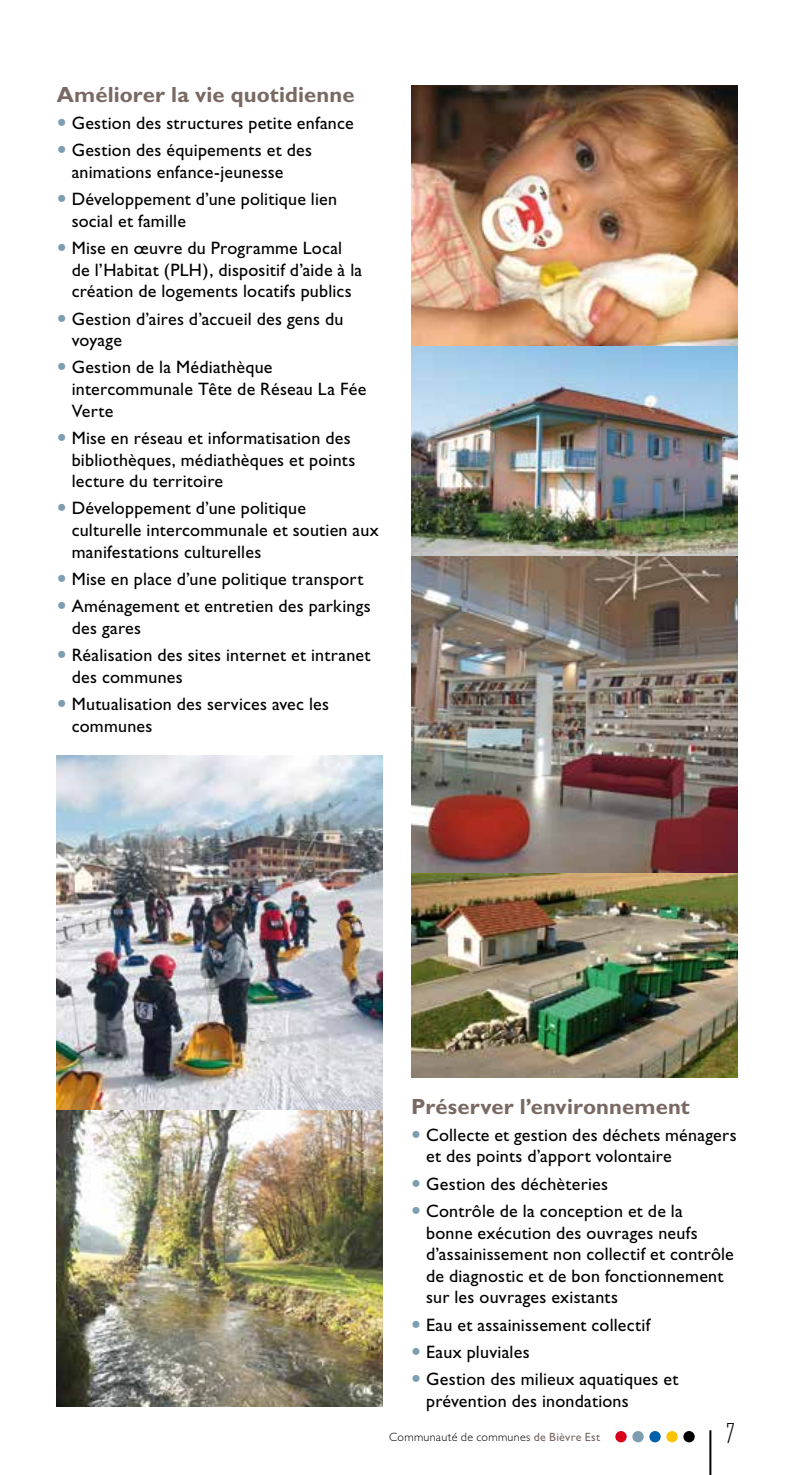
<style>
.page{position:relative;width:794px;height:1475px;background:#fff}
.page>*{position:absolute;margin:0;border:0;box-sizing:border-box;transform-origin:0 0}
.t1{font:300 28px "DIN Cond";color:#000}
.t2{font:700 22px "Gill Sans";letter-spacing:.005em;color:#796962}
.t3{font:18px/21.6px "Gill Sans";letter-spacing:.015em;color:#000}
.t4{font:300 12px "Gill Sans";letter-spacing:.03em;color:#000}
.s1{font-weight:400;color:#796962}
</style>
<div class="page">
<hr style="left:709px;top:1429px;width:2px;height:45px;background:#000">
<div style="left:615px;top:1430px;width:11px;height:11px;background:#db001b;border-radius:50%"></div>
<div style="left:632px;top:1430px;width:11px;height:11px;background:#7d9db0;border-radius:50%"></div>
<div style="left:649px;top:1430px;width:11px;height:11px;background:#0060a9;border-radius:50%"></div>
<div style="left:666px;top:1430px;width:11px;height:11px;background:#fcc400;border-radius:50%"></div>
<div style="left:683px;top:1430px;width:11px;height:11px;background:#000;border-radius:50%"></div>
<img style="left:57px;top:755px;width:326px;height:355px">
<img style="left:411px;top:85px;width:326px;height:992px">
<img style="left:57px;top:1110px;width:326px;height:296px">
<p class="t2" style="left:57px;top:81px;width:299px">Améliorer la vie quotidienne</p>
<p class="t3" style="left:72px;top:109px;width:283px;line-height:27.2px">Gestion des structures petite enfance<br>Gestion des équipements et des</p>
<p class="t3" style="left:72px;top:158px;width:267px;line-height:27.2px">animations enfance-jeunesse<br>Développement d’une politique lien</p>
<p class="t3" style="left:72px;top:207px;width:272px;line-height:27.2px">social et famille<br>Mise en œuvre du Programme Local</p>
<p class="t3" style="left:72px;top:259px;width:292px">de l’Habitat (PLH), dispositif d’aide à la création de logements locatifs publics</p>
<p class="t3" style="left:72px;top:308px;width:273px">Gestion d’aires d’accueil des gens du voyage</p>
<p class="t3" style="left:72px;top:356px;width:296px">Gestion de la Médiathèque intercommunale Tête de Réseau La Fée<br>Verte</p>
<p class="t3" style="left:72px;top:427px;width:285px">Mise en réseau et informatisation des bibliothèques, médiathèques et points lecture du territoire</p>
<p class="t3" style="left:72px;top:497px;width:308px">Développement d’une politique culturelle intercommunale et soutien aux manifestations culturelles</p>
<p class="t3" style="left:72px;top:565px;width:300px;line-height:27.2px">Mise en place d’une politique transport<br>Aménagement et entretien des parkings</p>
<p class="t3" style="left:72px;top:614px;width:300px;line-height:27.2px">des gares<br>Réalisation des sites internet et intranet</p>
<p class="t3" style="left:72px;top:663px;width:259px;line-height:27.2px">des communes<br>Mutualisation des services avec les</p>
<p class="t3" style="left:72px;top:714px;width:82px">communes</p>
<p class="t2" style="left:411px;top:1092px;width:280px">Préserver l’environnement</p>
<p class="t3" style="left:426px;top:1123px;width:312px">Collecte et gestion des déchets ménagers et des points d’apport volontaire</p>
<p class="t3" style="left:426px;top:1169px;width:258px;line-height:27.2px">Gestion des déchèteries<br>Contrôle de la conception et de la</p>
<p class="t3" style="left:426px;top:1221px;width:309px">bonne exécution des ouvrages neufs d’assainissement non collectif et contrôle de diagnostic et de bon fonctionnement sur les ouvrages existants</p>
<p class="t3" style="left:426px;top:1310px;width:254px;line-height:27.2px">Eau et assainissement collectif<br>Eaux pluviales<br>Gestion des milieux aquatiques et</p>
<p class="t3" style="left:426px;top:1389px;width:204px">prévention des inondations</p>
<p class="t4" style="left:389px;top:1430px;width:213px">Communauté de communes <span class="s1">de Bièvre Est</span></p>
<h1 class="t1" style="left:726px;top:1416px;width:11px">7</h1>
</div>
